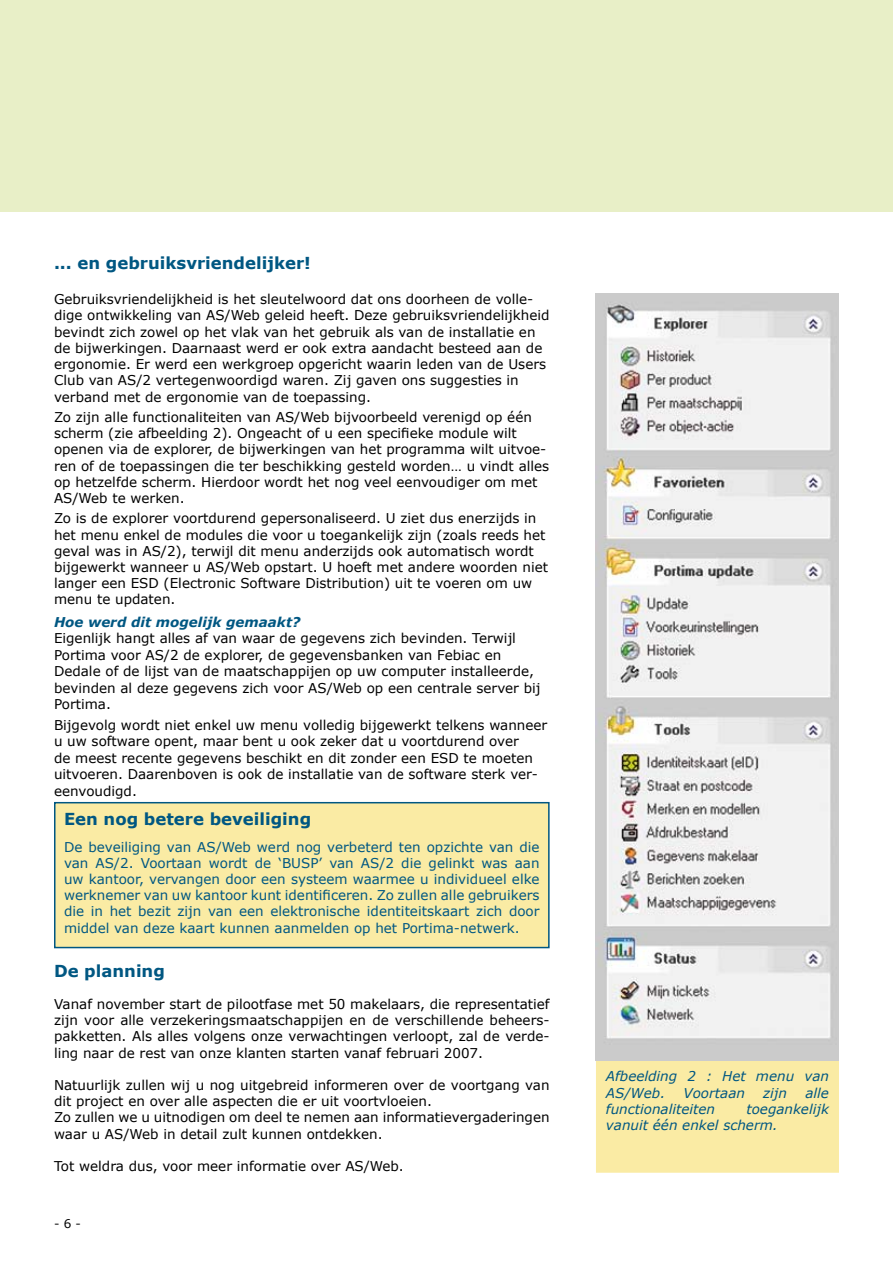
<style>
.page{position:relative;width:893px;height:1263px;background:#fff}
.page>*{position:absolute;margin:0;border:0;box-sizing:border-box;transform-origin:0 0}
.t1{font:700 16.5px "Verdana";color:#005782}
.t2{font:13.5px/16.2px "Verdana";color:#000}
.t3{font:13.5px/16.2px "Verdana";color:#005782;text-align:justify}
.t4{font:italic 13.5px/16.2px "Verdana";color:#005782}
.t5{font:italic 700 13.5px "Verdana";color:#005782}
.t6{font:12px "Verdana";color:#000}
</style>
<div class="page">
<div style="left:0;top:0;width:893px;height:212px;background:#e8efc7"></div>
<div style="left:55px;top:803px;width:494px;height:144px;background:#faeba4"></div>
<div style="left:54px;top:802px;width:496px;height:146px;border:2px solid #005782"></div>
<div style="left:597px;top:1062px;width:241px;height:110px;background:#faeba4"></div>
<div style="left:596px;top:1061px;width:243px;height:112px;border:2px solid #faeba4"></div>
<img style="left:595px;top:293px;width:244px;height:767px">
<p class="t1" style="left:54px;top:252px;width:258px">... en gebruiksvriendelijker!</p>
<p class="t2" style="left:54px;top:291px;width:497px">Gebruiksvriendelijkheid is het sleutelwoord dat ons doorheen de volle&shy;dige ontwikkeling van AS/Web geleid heeft. Deze gebruiksvriendelijkheid bevindt zich zowel op het vlak van het gebruik als van de installatie en de bijwerkingen. Daarnaast werd er ook extra aandacht besteed aan de ergonomie. Er werd een werkgroep opgericht waarin leden van de Users Club van AS/2 vertegenwoordigd waren. Zij gaven ons suggesties in verband met de ergonomie van de toepassing.</p>
<p class="t2" style="left:54px;top:408px;width:497px">Zo zijn alle functionaliteiten van AS/Web bijvoorbeeld verenigd op één scherm (zie afbeelding 2). Ongeacht of u een specifieke module wilt openen via de explorer, de bijwerkingen van het programma wilt uitvoe&shy;ren of de toepassingen die ter beschikking gesteld worden… u vindt alles op hetzelfde scherm. Hierdoor wordt het nog veel eenvoudiger om met AS/Web te werken.</p>
<p class="t2" style="left:54px;top:510px;width:496px">Zo is de explorer voortdurend gepersonaliseerd. U ziet dus enerzijds in het menu enkel de modules die voor u toegankelijk zijn (zoals reeds het geval was in AS/2), terwijl dit menu anderzijds ook automatisch wordt bijgewerkt wanneer u AS/Web opstart. U hoeft met andere woorden niet langer een ESD (Electronic Software Distribution) uit te voeren om uw menu te updaten.</p>
<p class="t5" style="left:54px;top:613px;width:248px">Hoe werd dit mogelijk gemaakt?</p>
<p class="t2" style="left:54px;top:630px;width:488px">Eigenlijk hangt alles af van waar de gegevens zich bevinden. Terwijl Portima voor AS/2 de explorer, de gegevensbanken van Febiac en Dedale of de lijst van de maatschappijen op uw computer installeerde, bevinden al deze gegevens zich voor AS/Web op een centrale server bij Portima.</p>
<p class="t2" style="left:54px;top:716px;width:495px">Bijgevolg wordt niet enkel uw menu volledig bijgewerkt telkens wanneer u uw software opent, maar bent u ook zeker dat u voortdurend over<br>de meest recente gegevens beschikt en dit zonder een ESD te moeten uitvoeren. Daarenboven is ook de installatie van de software sterk ver&shy;eenvoudigd.</p>
<p class="t1" style="left:64px;top:808px;width:249px">Een nog betere beveiliging</p>
<p class="t3" style="left:64px;top:838px;width:477px">De beveiliging van AS/Web werd nog verbeterd ten opzichte van die van AS/2. Voortaan wordt de ‘BUSP’ van AS/2 die gelinkt was aan uw kantoor, vervangen door een systeem waarmee u individueel elke werknemer van uw kantoor kunt identificeren. Zo zullen alle gebruikers die in het bezit zijn van een elektronische identiteitskaart zich door middel van deze kaart kunnen aanmelden op het Portima-netwerk.</p>
<p class="t1" style="left:54px;top:960px;width:112px">De planning</p>
<p class="t2" style="left:54px;top:995px;width:497px;text-align:justify">Vanaf november start de pilootfase met 50 makelaars, die representatief zijn voor alle verzekeringsmaatschappijen en de verschillende beheers&shy;pakketten. Als alles volgens onze verwachtingen verloopt, zal de verde&shy;ling naar de rest van onze klanten starten vanaf februari 2007.</p>
<p class="t2" style="left:54px;top:1076px;width:497px">Natuurlijk zullen wij u nog uitgebreid informeren over de voortgang van dit project en over alle aspecten die er uit voortvloeien.<br>Zo zullen we u uitnodigen om deel te nemen aan informatievergaderingen waar u AS/Web in detail zult kunnen ontdekken.</p>
<p class="t2" style="left:54px;top:1157px;width:351px">Tot weldra dus, voor meer informatie over AS/Web.</p>
<p class="t6" style="left:54px;top:1216px;width:28px">- -</p>
<p class="t4" style="left:606px;top:1068px;width:225px">Afbeelding 2 : Het menu van<br>AS/Web.</p>
<p class="t4" style="left:683px;top:1084px;width:63px">Voortaan</p>
<p class="t4" style="left:763px;top:1084px;width:25px">zijn</p>
<p class="t4" style="left:805px;top:1084px;width:25px">alle</p>
<p class="t4" style="left:606px;top:1100px;width:111px">functionaliteiten</p>
<p class="t4" style="left:606px;top:1100px;width:225px;text-indent:140px">toegankelijk vanuit één enkel scherm.</p>
</div>
